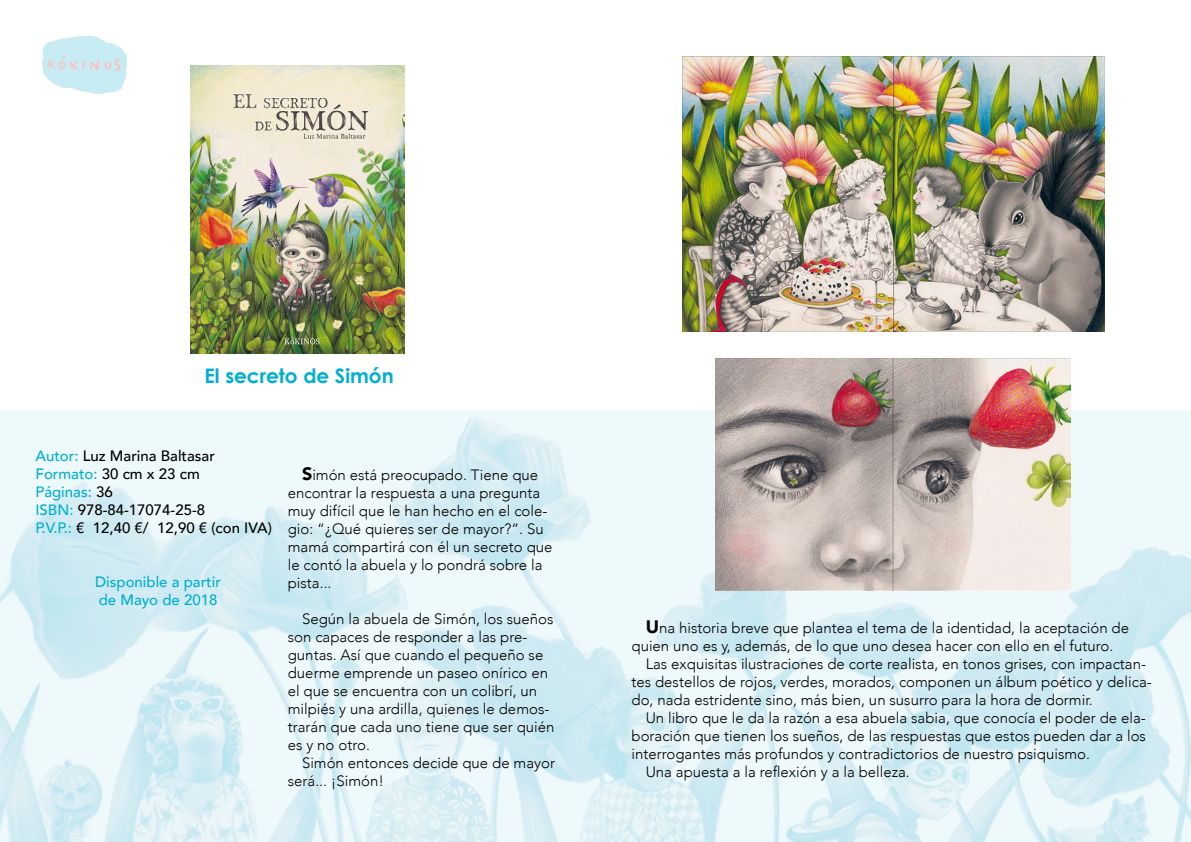
<style>
.page{position:relative;width:1191px;height:842px;background:#fff}
.page>*{position:absolute;margin:0;border:0;box-sizing:border-box;transform-origin:0 0}
.t1{font:700 20px "Century Gothic";color:#00afd0}
.t2{font:300 15px/18px "Avenir";color:#000}
.t3{font:500 15px/18px "Avenir";color:#000}
.t4{font:500 15px/18px "Avenir";color:#00afd0}
.s1{color:#00afd0}
.s2{font-weight:900;font-size:18px}
</style>
<div class="page">
<img style="left:0;top:382px;width:1191px;height:460px">
<img style="left:43px;top:37px;width:83px;height:57px">
<img style="left:190px;top:66px;width:214px;height:287px">
<img style="left:682px;top:57px;width:422px;height:275px">
<img style="left:715px;top:359px;width:355px;height:231px">
<h1 class="t1" style="left:204px;top:363px;width:191px">El secreto de Simón</h1>
<p class="t3" style="left:35px;top:445px;width:238px"><span class="s1">Autor:</span> Luz Marina Baltasar<br><span class="s1">Formato:</span> 30 cm x 23 cm<br><span class="s1">Páginas:</span> 36<br><span class="s1">ISBN:</span> 978-84-17074-25-8<br><span class="s1">P.V.P.:</span> € 12,40 €/ 12,90 € (con IVA)</p>
<p class="t4" style="left:95px;top:571px;width:127px">Disponible a partir de Mayo de 2018</p>
<p class="t2" style="left:288px;top:466px;width:266px;text-indent:14px"><span class="s2">S</span>imón está preocupado. Tiene que encontrar la respuesta a una pregunta muy difícil que le han hecho en el cole&shy;gio: “¿Qué quieres ser de mayor?”. Su mamá compartirá con él un secreto que le contó la abuela y lo pondrá sobre la pista...</p>
<p class="t2" style="left:288px;top:610px;width:268px;text-indent:14px">Según la abuela de Simón, los sueños son capaces de responder a las pre&shy;guntas. Así que cuando el pequeño se duerme emprende un paseo onírico en el que se encuentra con un colibrí, un milpiés y una ardilla, quienes le demos&shy;trarán que cada uno tiene que ser quién es y no otro.</p>
<p class="t2" style="left:288px;top:754px;width:269px;text-indent:14px">Simón entonces decide que de mayor será... ¡Simón!</p>
<p class="t2" style="left:631px;top:619px;width:499px;text-indent:14px"><span class="s2">U</span>na historia breve que plantea el tema de la identidad, la aceptación de quien uno es y, además, de lo que uno desea hacer con ello en el futuro.</p>
<p class="t2" style="left:631px;top:655px;width:522px;text-indent:14px">Las exquisitas ilustraciones de corte realista, en tonos grises, con impactan&shy;tes destellos de rojos, verdes, morados, componen un álbum poético y delica&shy;do, nada estridente sino, más bien, un susurro para la hora de dormir.</p>
<p class="t2" style="left:645px;top:709px;width:502px">Un libro que le da la razón a esa abuela sabia, que conocía el poder de ela-</p>
<p class="t2" style="left:631px;top:727px;width:516px">boración que tienen los sueños, de las respuestas que estos pueden dar a los</p>
<p class="t2" style="left:631px;top:745px;width:460px">interrogantes más profundos y contradictorios de nuestro psiquismo.</p>
<p class="t2" style="left:645px;top:763px;width:266px">Una apuesta a la reflexión y a la belleza.</p>
</div>
